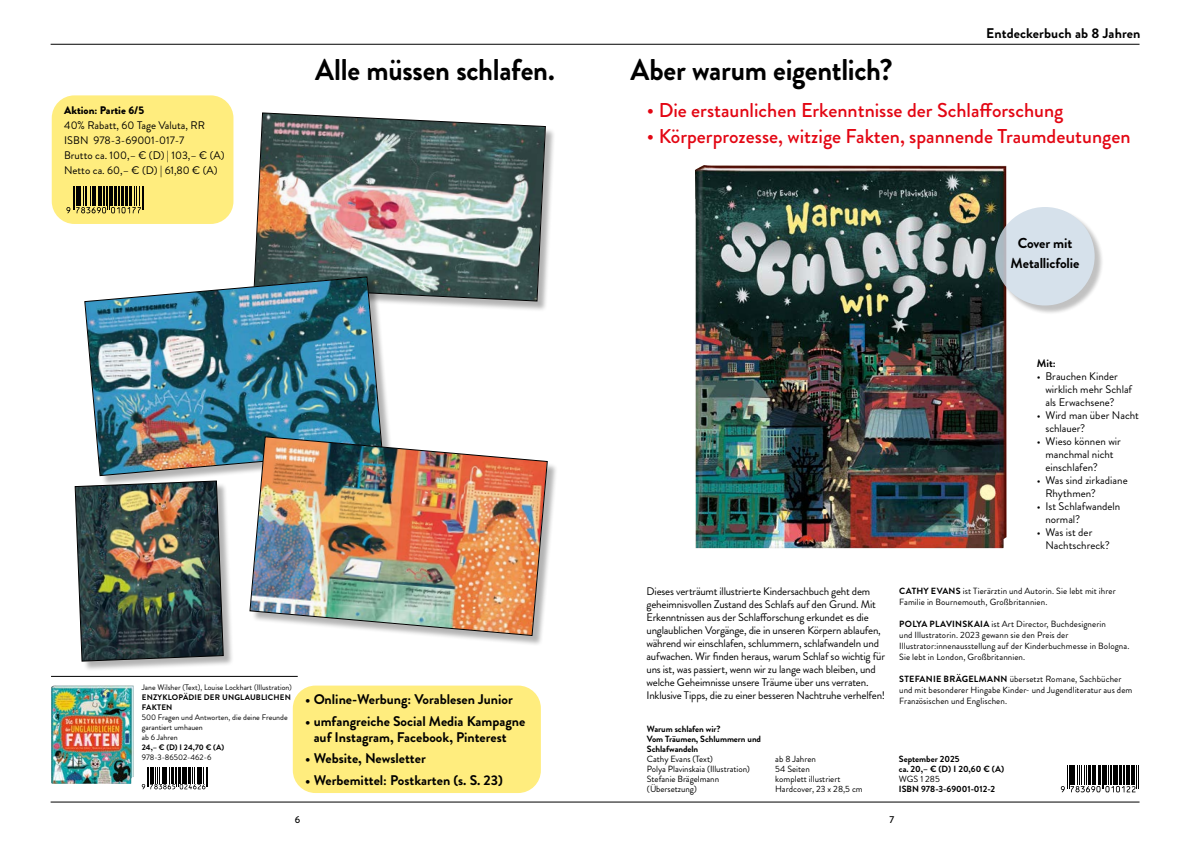
<style>
.page{position:relative;width:1191px;height:842px;background:#fff}
.page>*{position:absolute;margin:0;border:0;box-sizing:border-box;transform-origin:0 0}
.t1{font:700 30px "Brandon Grotesque";letter-spacing:-.01em;color:#000;scale:.95 1}
.t2{font:500 20px "Brandon Grotesque";color:#e30613}
.t3{font:700 14.4px/20.2px "Brandon Grotesque";letter-spacing:-.01em;color:#000;text-align:center}
.t4{font:700 14px/16px "Brandon Grotesque";color:#000}
.t5{font:11px/13px "Brandon Grotesque";letter-spacing:-.015em;color:#000}
.t6{font:900 11px "Brandon Grotesque";color:#000}
.t7{font:700 11px "Brandon Grotesque";color:#000}
.t8{font:500 10px "Brandon Grotesque";color:#000}
.t9{font:9px/11px "Brandon Grotesque";letter-spacing:.01em;color:#000}
.t10{font:700 9px/10px "Brandon Grotesque";letter-spacing:-.005em;color:#000}
.t11{font:8px/10px "Brandon Grotesque";color:#000}
.t12{font:700 8px/10px "Brandon Grotesque";letter-spacing:.02em;color:#000}
.s1{font-weight:700}
</style>
<div class="page">
<hr style="left:51px;top:802px;width:544px;height:1px;background:#000">
<div style="left:52px;top:95px;width:181px;height:129px;background:#ffed7e;border-radius:23px"></div>
<svg style="left:66px;top:186px;width:78px;height:27px"></svg>
<hr style="left:51px;top:44px;width:544px;height:1px;background:#000">
<hr style="left:51px;top:676px;width:247px;height:1px;background:#000">
<div style="left:255px;top:114px;width:301px;height:198px;background:#000;opacity:.3"></div>
<img style="left:254px;top:112px;width:292px;height:189px">
<div style="left:86px;top:278px;width:307px;height:209px;background:#000;opacity:.3"></div>
<img style="left:84px;top:276px;width:298px;height:200px">
<div style="left:251px;top:438px;width:307px;height:208px;background:#000;opacity:.3"></div>
<img style="left:249px;top:436px;width:299px;height:200px">
<img style="left:51px;top:685px;width:83px;height:99px">
<svg style="left:142px;top:767px;width:66px;height:22px"></svg>
<div style="left:76px;top:482px;width:158px;height:190px;background:#000;opacity:.3"></div>
<img style="left:75px;top:481px;width:149px;height:180px">
<div style="left:293px;top:685px;width:248px;height:108px;background:#ffed7e;border-radius:23px"></div>
<svg style="left:1060px;top:765px;width:77px;height:27px"></svg>
<hr style="left:595px;top:802px;width:544px;height:1px;background:#000">
<hr style="left:595px;top:44px;width:544px;height:1px;background:#000">
<img style="left:695px;top:165px;width:311px;height:383px">
<div style="left:996px;top:208px;width:108px;height:107px;background:#000;opacity:.3"></div>
<svg style="left:995px;top:207px;width:99px;height:98px;background:#d3dee8"></svg>
<p class="t6" style="left:64px;top:103px;width:81px">Aktion: Partie 6/5</p>
<p class="t5" style="left:64px;top:118px;width:162px;line-height:15px">40% Rabatt, 60 Tage Valuta, RR<br>ISBN 978-3-69001-017-7<br>Brutto ca. 100,– € (D) | 103,– € (A)<br>Netto ca. 60,– € (D) | 61,80 € (A)</p>
<h1 class="t1" style="left:315px;top:49px;width:254px">Alle müssen schlafen.</h1>
<h1 class="t1" style="left:630px;top:49px;width:277px">Aber warum eigentlich?</h1>
<p class="t4" style="left:986px;top:26px;width:156px">Entdeckerbuch ab 8 Jahren</p>
<h2 class="t2" style="left:647px;top:96px;width:418px">• Die erstaunlichen Erkenntnisse der Schlafforschung</h2>
<h2 class="t2" style="left:647px;top:122px;width:485px">• Körperprozesse, witzige Fakten, spannende Traumdeutungen</h2>
<h3 class="t3" style="left:1010px;top:233px;width:70px">Cover mit<br>Metallicfolie</h3>
<p class="t11" style="left:142px;top:683px;width:152px">Jane Wilsher (Text), Louise Lockhart (Illustration)</p>
<p class="t12" style="left:142px;top:693px;width:151px">ENZYKLOPÄDIE DER UNGLAUBLICHEN<br>FAKTEN</p>
<p class="t11" style="left:142px;top:713px;width:147px">500 Fragen und Antworten, die deine Freunde garantiert umhauen<br>ab 6 Jahren</p>
<p class="t12" style="left:142px;top:743px;width:84px">24,– € (D) I 24,70 € (A)</p>
<p class="t11" style="left:142px;top:753px;width:71px">978-3-86502-462-6</p>
<p class="t4" style="left:305px;top:691px;width:209px">• Online-Werbung: Vorablesen Junior</p>
<p class="t4" style="left:314px;top:713px;width:213px;text-indent:-8px">• umfangreiche Social Media Kampagne auf Instagram, Facebook, Pinterest</p>
<p class="t4" style="left:305px;top:751px;width:122px">• Website, Newsletter</p>
<p class="t4" style="left:305px;top:772px;width:199px">• Werbemittel: Postkarten (s. S. 23)</p>
<p class="t7" style="left:1036px;top:355px;width:20px">Mit:</p>
<p class="t5" style="left:1045px;top:369px;width:88px;text-indent:-9px">• Brauchen Kinder wirklich mehr Schlaf als Erwachsene?</p>
<p class="t5" style="left:1045px;top:408px;width:95px;text-indent:-9px">• Wird man über Nacht schlauer?</p>
<p class="t5" style="left:1045px;top:434px;width:77px;text-indent:-9px">• Wieso können wir manchmal nicht einschlafen?</p>
<p class="t5" style="left:1045px;top:473px;width:84px;text-indent:-9px">• Was sind zirkadiane<br>Rhythmen?</p>
<p class="t5" style="left:1045px;top:499px;width:76px;text-indent:-9px">• Ist Schlafwandeln normal?</p>
<p class="t5" style="left:1045px;top:525px;width:66px;text-indent:-9px">• Was ist der<br>Nachtschreck?</p>
<p class="t5" style="left:646px;top:585px;width:240px">Dieses verträumt illustrierte Kindersachbuch geht dem geheimnisvollen Zustand des Schlafs auf den Grund. Mit Erkenntnissen aus der Schlafforschung erkundet es die unglaublichen Vorgänge, die in unseren Körpern ablaufen, während wir einschlafen, schlummern, schlafwandeln und aufwachen. Wir finden heraus, warum Schlaf so wichtig für uns ist, was passiert, wenn wir zu lange wach bleiben, und welche Geheimnisse unsere Träume über uns verraten.<br>Inklusive Tipps, die zu einer besseren Nachtruhe verhelfen!</p>
<p class="t9" style="left:899px;top:585px;width:218px"><span class="s1">CATHY EVANS</span> ist Tierärztin und Autorin. Sie lebt mit ihrer<br>Familie in Bournemouth, Großbritannien.</p>
<p class="t9" style="left:899px;top:618px;width:232px"><span class="s1">POLYA PLAVINSKAIA</span> ist Art Director, Buchdesignerin<br>und Illustratorin. 2023 gewann sie den Preis der Illustrator:innenausstellung auf der Kinderbuchmesse in Bologna.<br>Sie lebt in London, Großbritannien.</p>
<p class="t9" style="left:899px;top:673px;width:235px"><span class="s1">STEFANIE BRÄGELMANN</span> übersetzt Romane, Sachbücher und mit besonderer Hingabe Kinder- und Jugendliteratur aus dem<br>Französischen und Englischen.</p>
<p class="t10" style="left:647px;top:724px;width:116px">Warum schlafen wir?<br>Vom Träumen, Schlummern und<br>Schlafwandeln</p>
<p class="t9" style="left:647px;top:754px;width:105px;line-height:10px">Cathy Evans (Text)<br>Polya Plavinskaia (Illustration)<br>Stefanie Brägelmann (Übersetzung)</p>
<p class="t9" style="left:775px;top:754px;width:89px;line-height:10px">ab 8 Jahren<br>54 Seiten<br>komplett illustriert<br>Hardcover, 23 x 28,5 cm</p>
<p class="t10" style="left:899px;top:754px;width:107px">September 2025<br>ca. 20,– € (D) I 20,60 € (A)</p>
<p class="t9" style="left:899px;top:774px;width:43px">WGS 1 285</p>
<p class="t10" style="left:899px;top:784px;width:98px">ISBN 978-3-69001-012-2</p>
<p class="t8" style="left:295px;top:813px;width:7px">6</p>
<p class="t8" style="left:889px;top:813px;width:6px">7</p>
</div>
